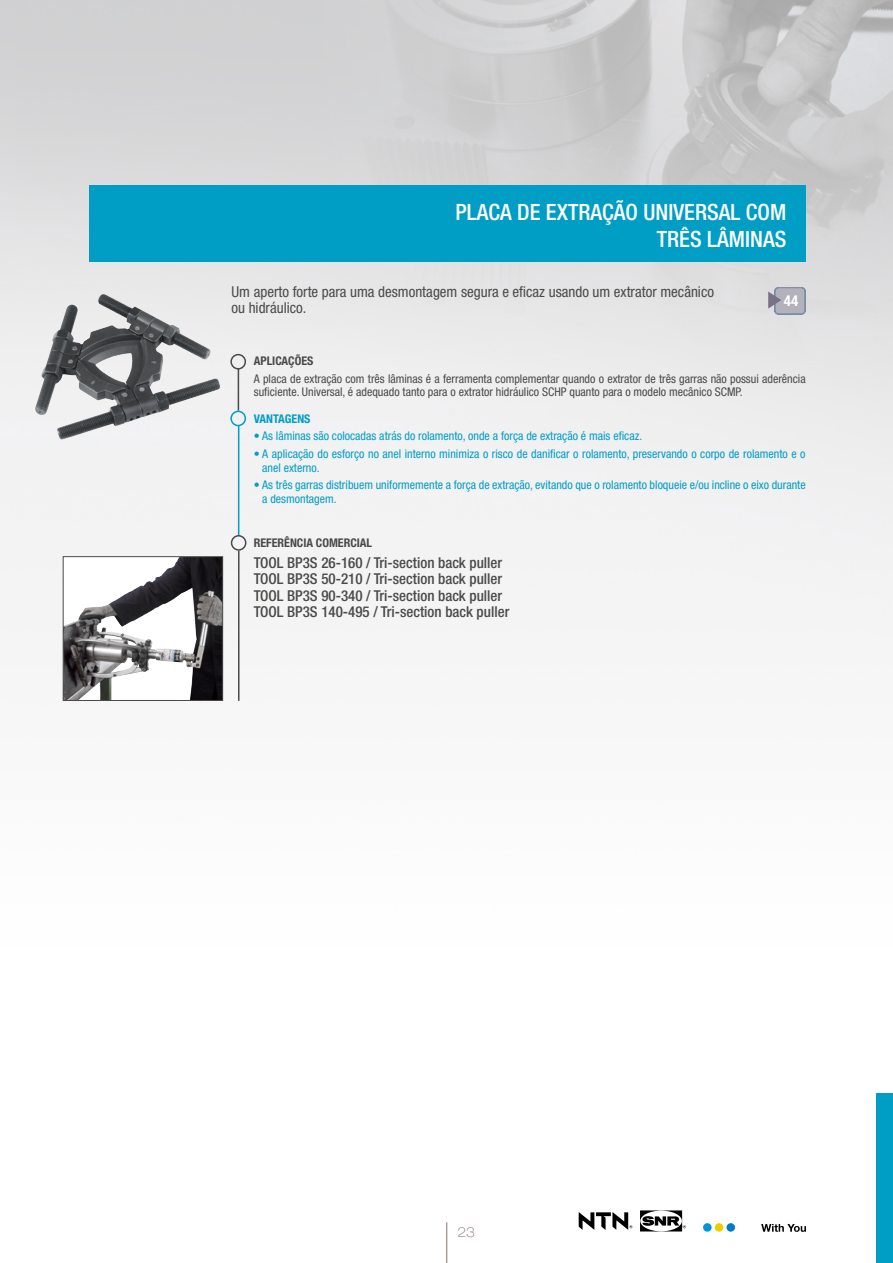
<style>
.page{position:relative;width:893px;height:1263px;background:#fff}
.page>*{position:absolute;margin:0;border:0;box-sizing:border-box;transform-origin:0 0}
.t1{font:500 condensed 22.5px/27px "Helvetica Neue";color:#fff;text-align:right}
.t2{font:500 condensed 15px/16.5px "Helvetica Neue";color:#4a4a49}
.t3{font:condensed 15px/16.5px "Helvetica Neue";color:#4a4a49}
.t4{font:700 condensed 15px "Helvetica Neue";color:#fff}
.t5{font:100 expanded 13.5px "Helvetica Neue";color:#85746e}
.t6{font:condensed 12px/13.5px "Helvetica Neue";color:#009dc5}
.t7{font:condensed 12px/13.5px "Helvetica Neue";color:#4a4a49}
.t8{font:700 condensed 12px "Helvetica Neue";color:#4a4a49}
.t9{font:700 condensed 12px "Helvetica Neue";color:#009dc5}
</style>
<div class="page">
<img style="left:0;top:0;width:893px;height:1263px">
<div style="left:89px;top:185px;width:717px;height:76px;background:#009dc5"></div>
<hr style="left:238px;top:369px;width:1px;height:42px;background:#4a4a49">
<div style="left:230px;top:354px;width:16px;height:16px;border:2px solid #4a4a49;border-radius:50%"></div>
<div style="left:230px;top:411px;width:16px;height:15px;border:2px solid #009dc5;border-radius:50%"></div>
<hr style="left:238px;top:425px;width:1px;height:111px;background:#009dc5">
<hr style="left:238px;top:551px;width:2px;height:150px;background:#4a4a49">
<div style="left:775px;top:288px;width:30px;height:26px;background:#b3b2bc;border-radius:4px"></div>
<div style="left:774px;top:287px;width:31px;height:27px;border:1px solid #005098;border-radius:4px"></div>
<div style="left:774px;top:287px;width:32px;height:28px;border:1px solid #9293a1;border-radius:4px"></div>
<svg style="left:768px;top:291px;width:13px;height:18px"></svg>
<svg style="left:62px;top:556px;width:161px;height:145px"></svg>
<img style="left:35px;top:294px;width:186px;height:146px">
<div style="left:231px;top:535px;width:15px;height:16px;border:2px solid #4a4a49;border-radius:50%"></div>
<hr style="left:446px;top:1222px;width:1px;height:41px;background:#85746e">
<svg style="left:579px;top:1212px;width:53px;height:18px"></svg>
<svg style="left:640px;top:1210px;width:46px;height:21px"></svg>
<svg style="left:761px;top:1224px;width:45px;height:8px"></svg>
<div style="left:703px;top:1223px;width:9px;height:9px;background:#0095db;border-radius:50%"></div>
<div style="left:726px;top:1223px;width:9px;height:9px;background:#007dc6;border-radius:50%"></div>
<div style="left:715px;top:1223px;width:8px;height:9px;background:#eecd00;border-radius:50%"></div>
<div style="left:876px;top:1093px;width:17px;height:170px;background:#009dc5"></div>
<h1 class="t1" style="left:456px;top:199px;width:332px">PLACA DE EXTRAÇÃO UNIVERSAL COM<br>TRÊS LÂMINAS</h1>
<p class="t3" style="left:231px;top:283px;width:484px">Um aperto forte para uma desmontagem segura e eficaz usando um extrator mecânico ou hidráulico.</p>
<p class="t4" style="left:784px;top:292px;width:16px">44</p>
<p class="t8" style="left:254px;top:354px;width:61px">APLICAÇÕES</p>
<p class="t7" style="left:254px;top:372px;width:553px">A placa de extração com três lâminas é a ferramenta complementar quando o extrator de três garras não possui aderência suficiente. Universal, é adequado tanto para o extrator hidráulico SCHP quanto para o modelo mecânico SCMP.</p>
<p class="t9" style="left:254px;top:411px;width:58px">VANTAGENS</p>
<p class="t6" style="left:254px;top:429px;width:390px">• As lâminas são colocadas atrás do rolamento, onde a força de extração é mais eficaz.</p>
<p class="t6" style="left:262px;top:447px;width:545px;text-indent:-8px">• A aplicação do esforço no anel interno minimiza o risco de danificar o rolamento, preservando o corpo de rolamento e o anel externo.</p>
<p class="t6" style="left:262px;top:478px;width:545px;text-indent:-8px">• As três garras distribuem uniformemente a força de extração, evitando que o rolamento bloqueie e/ou incline o eixo durante a desmontagem.</p>
<p class="t8" style="left:254px;top:535px;width:120px">REFERÊNCIA COMERCIAL</p>
<p class="t2" style="left:254px;top:554px;width:257px">TOOL BP3S 26-160 / Tri-section back puller TOOL BP3S 50-210 / Tri-section back puller TOOL BP3S 90-340 / Tri-section back puller TOOL BP3S 140-495 / Tri-section back puller</p>
<p class="t5" style="left:457px;top:1224px;width:19px">23</p>
</div>
